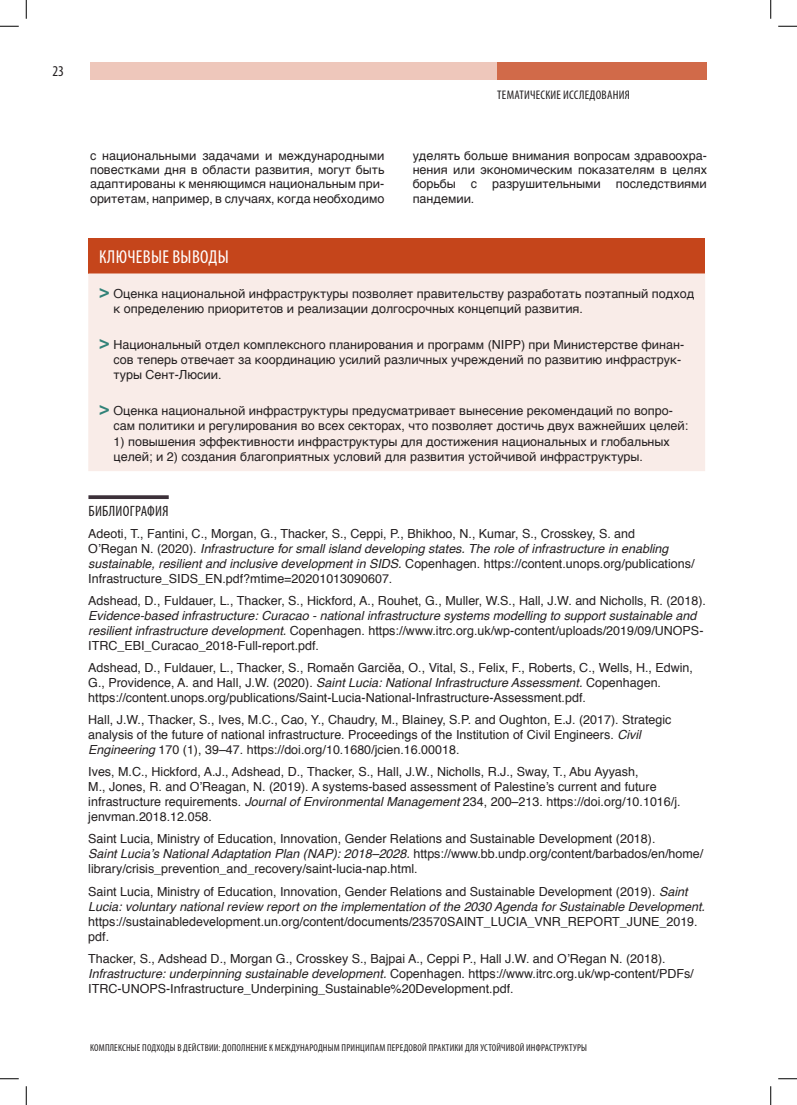
<style>
.page{position:relative;width:797px;height:1105px;background:#fff}
.page>*{position:absolute;margin:0;border:0;box-sizing:border-box;transform-origin:0 0}
.AVENIR_JUST{font:condensed 18.75px "Myriad Pro";letter-spacing:.02em;color:#fff}
.AVENIR_JUST-2{font:condensed 15px "Myriad Pro";letter-spacing:.02em;color:#231f20}
.AVENIR_JUST-3{font:12.5px/15px "Helvetica";color:#231f20}
.t1{font:condensed 12.5px "Myriad Pro";letter-spacing:.02em;color:#231f20}
.t2{font:condensed 10px "Myriad Pro";letter-spacing:.02em;color:#231f20}
.s1{font-family:"Myriad Pro";font-weight:900;font-size:18.75px;color:#318278}
.s2{font-style:italic}
</style>
<div class="page">
<div style="left:90px;top:62px;width:407px;height:17px;background:#eec7bb"></div>
<div style="left:497px;top:62px;width:210px;height:17px;background:#d16a49"></div>
<div style="left:88px;top:238px;width:617px;height:35px;background:#c5451b"></div>
<div style="left:88px;top:273px;width:617px;height:198px;background:#f9ece8"></div>
<svg style="left:88px;top:495px;width:81px;height:4px"></svg>
<svg style="left:0;top:25px;width:19px;height:2px"></svg>
<svg style="left:778px;top:25px;width:19px;height:2px"></svg>
<svg style="left:0;top:1078px;width:19px;height:1px"></svg>
<svg style="left:778px;top:1078px;width:19px;height:1px"></svg>
<svg style="left:25px;top:0;width:2px;height:19px"></svg>
<svg style="left:25px;top:1086px;width:2px;height:19px"></svg>
<svg style="left:770px;top:0;width:1px;height:19px"></svg>
<svg style="left:770px;top:1086px;width:1px;height:19px"></svg>
<p class="AVENIR_JUST-2" style="left:52px;top:62px;width:13px">23</p>
<p class="t1" style="left:497px;top:88px;width:134px">ТЕМАТИЧЕСКИЕ ИССЛЕДОВАНИЯ</p>
<p class="AVENIR_JUST-3" style="left:90px;top:148px;width:296px;line-height:14.4px;text-align:justify">с национальными задачами и международными повестками дня в области развития, могут быть адаптированы к меняющимся национальным при&shy;оритетам, например, в случаях, когда необходимо</p>
<p class="AVENIR_JUST-3" style="left:412px;top:148px;width:296px;line-height:14.4px;text-align:justify">уделять больше внимания вопросам здравоохра&shy;нения или экономическим показателям в целях борьбы с разрушительными последствиями пандемии.</p>
<p class="AVENIR_JUST" style="left:99px;top:245px;width:131px">КЛЮЧЕВЫЕ ВЫВОДЫ</p>
<p class="AVENIR_JUST-3" style="left:114px;top:287px;width:582px;text-indent:-15px"><span class="s1">&gt;</span> Оценка национальной инфраструктуры позволяет правительству разработать поэтапный подход к определению приоритетов и реализации долгосрочных концепций развития.</p>
<p class="AVENIR_JUST-3" style="left:114px;top:338px;width:572px;text-indent:-15px"><span class="s1">&gt;</span> Национальный отдел комплексного планирования и программ (NIPP) при Министерстве финан&shy;сов теперь отвечает за координацию усилий различных учреждений по развитию инфраструк&shy;туры Сент-Люсии.</p>
<p class="AVENIR_JUST-3" style="left:114px;top:404px;width:576px;text-indent:-15px"><span class="s1">&gt;</span> Оценка национальной инфраструктуры предусматривает вынесение рекомендаций по вопро&shy;сам политики и регулирования во всех секторах, что позволяет достичь двух важнейших целей:</p>
<p class="AVENIR_JUST-3" style="left:114px;top:434px;width:557px">1) повышения эффективности инфраструктуры для достижения национальных и глобальных целей; и 2) создания благоприятных условий для развития устойчивой инфраструктуры.</p>
<p class="AVENIR_JUST-2" style="left:88px;top:502px;width:82px">БИБЛИОГРАФИЯ</p>
<p class="AVENIR_JUST-3" style="left:88px;top:526px;width:607px">Adeoti, T., Fantini, C., Morgan, G., Thacker, S., Ceppi, P., Bhikhoo, N., Kumar, S., Crosskey, S. and<br>O’Regan N. (2020). <span class="s2">Infrastructure for small island developing states. The role of infrastructure in enabling sustainable, resilient and inclusive development in SIDS.</span> Copenhagen. https://content.unops.org/publications/ Infrastructure_SIDS_EN.pdf?mtime=20201013090607.</p>
<p class="AVENIR_JUST-3" style="left:88px;top:594px;width:619px">Adshead, D., Fuldauer, L., Thacker, S., Hickford, A., Rouhet, G., Muller, W.S., Hall, J.W. and Nicholls, R. (2018).<br><span class="s2">Evidence-based infrastructure: Curacao - national infrastructure systems modelling to support sustainable and resilient infrastructure development.</span> Copenhagen. https://www.itrc.org.uk/wp-content/uploads/2019/09/UNOPS-ITRC_EBI_Curacao_2018-Full-report.pdf.</p>
<p class="AVENIR_JUST-3" style="left:88px;top:661px;width:606px">Adshead, D., Fuldauer, L., Thacker, S., Romaěn Garciěa, O., Vital, S., Felix, F., Roberts, C., Wells, H., Edwin,<br>G., Providence, A. and Hall, J.W. (2020). <span class="s2">Saint Lucia: National Infrastructure Assessment.</span> Copenhagen. https://content.unops.org/publications/Saint-Lucia-National-Infrastructure-Assessment.pdf.</p>
<p class="AVENIR_JUST-3" style="left:88px;top:713px;width:584px">Hall, J.W., Thacker, S., Ives, M.C., Cao, Y., Chaudry, M., Blainey, S.P. and Oughton, E.J. (2017). Strategic analysis of the future of national infrastructure. Proceedings of the Institution of Civil Engineers. <span class="s2">Civil<br>Engineering</span> 170 (1), 39–47. https://doi.org/10.1680/jcien.16.00018.</p>
<p class="AVENIR_JUST-3" style="left:88px;top:765px;width:593px">Ives, M.C., Hickford, A.J., Adshead, D., Thacker, S., Hall, J.W., Nicholls, R.J., Sway, T., Abu Ayyash,<br>M., Jones, R. and O’Reagan, N. (2019). A systems-based assessment of Palestine’s current and future infrastructure requirements. <span class="s2">Journal of Environmental Management</span> 234, 200–213. https://doi.org/10.1016/j. jenvman.2018.12.058.</p>
<p class="AVENIR_JUST-3" style="left:88px;top:832px;width:616px">Saint Lucia, Ministry of Education, Innovation, Gender Relations and Sustainable Development (2018).<br><span class="s2">Saint Lucia’s National Adaptation Plan (NAP): 2018–2028.</span> https://www.bb.undp.org/content/barbados/en/home/ library/crisis_prevention_and_recovery/saint-lucia-nap.html.</p>
<p class="AVENIR_JUST-3" style="left:88px;top:884px;width:618px">Saint Lucia, Ministry of Education, Innovation, Gender Relations and Sustainable Development (2019). <span class="s2">Saint Lucia: voluntary national review report on the implementation of the 2030 Agenda for Sustainable Development. </span>https://sustainabledevelopment.un.org/content/documents/23570SAINT_LUCIA_VNR_REPORT_JUNE_2019. pdf.</p>
<p class="AVENIR_JUST-3" style="left:88px;top:951px;width:607px">Thacker, S., Adshead D., Morgan G., Crosskey S., Bajpai A., Ceppi P., Hall J.W. and O’Regan N. (2018).<br><span class="s2">Infrastructure: underpinning sustainable development.</span> Copenhagen. https://www.itrc.org.uk/wp-content/PDFs/<br>ITRC-UNOPS-Infrastructure_Underpining_Sustainable%20Development.pdf.</p>
<p class="t2" style="left:90px;top:1041px;width:498px">КОМПЛЕКСНЫЕ ПОДХОДЫ В ДЕЙСТВИИ: ДОПОЛНЕНИЕ К МЕЖДУНАРОДНЫМ ПРИНЦИПАМ ПЕРЕДОВОЙ ПРАКТИКИ ДЛЯ УСТОЙЧИВОЙ ИНФРАСТРУКТУРЫ</p>
</div>
